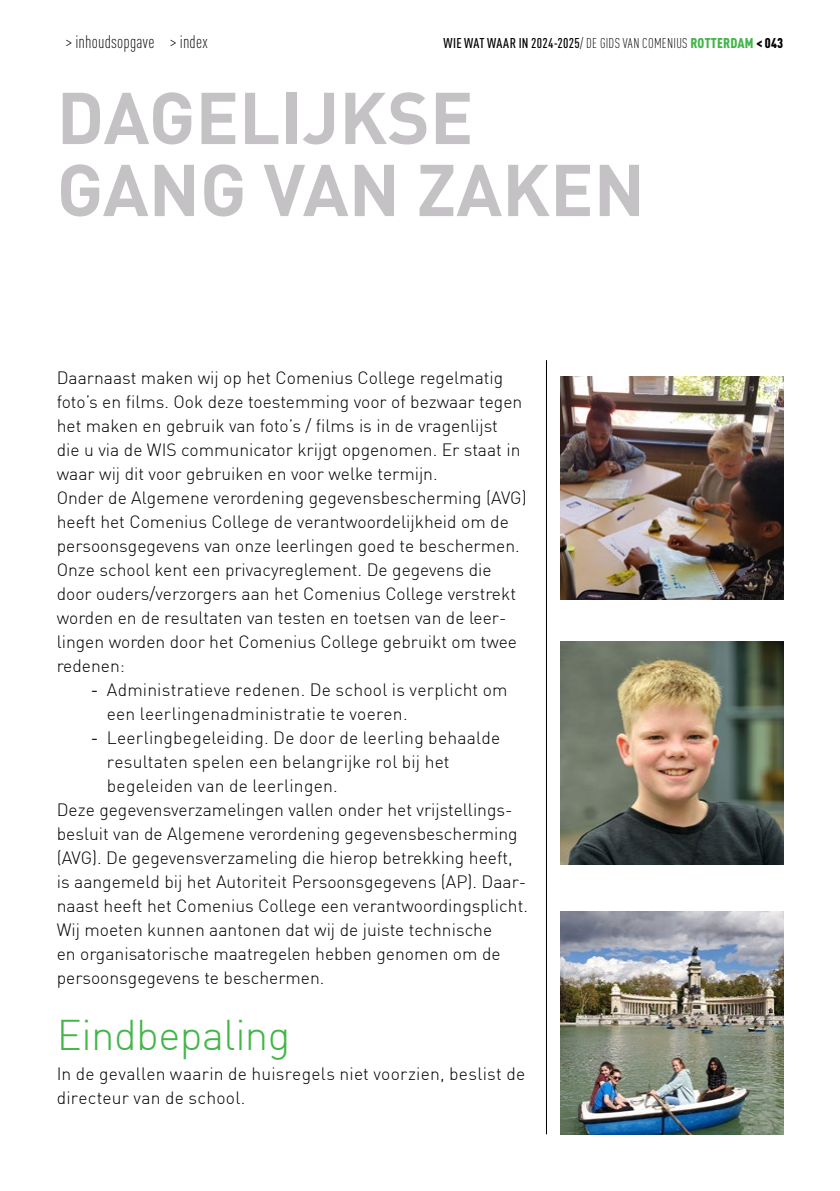
<style>
.page{position:relative;width:840px;height:1191px;background:#fff}
.page>*{position:absolute;margin:0;border:0;box-sizing:border-box;transform-origin:0 0}
.t1{font:700 72px/72px "DIN";color:#c5c2c5}
.t2{font:300 42px "DIN";letter-spacing:-.01em;color:#43b649}
.t3{font:300 18px "DIN Cond";letter-spacing:.01em;color:#000}
.t4{font:300 17.6px/24px "DIN";color:#000}
.t5{font:500 14px "DIN Cond";letter-spacing:.02em;color:#000}
.s1{font-weight:300}
.s2{font-weight:900;color:#43b649}
.s3{font-weight:900}
.s4{font-weight:400}
</style>
<div class="page">
<hr style="left:545px;top:360px;width:1px;height:774px;background:#000">
<img style="left:560px;top:641px;width:222px;height:223px">
<img style="left:560px;top:911px;width:222px;height:223px">
<img style="left:560px;top:376px;width:222px;height:223px">
<p class="t3" style="left:66px;top:31px;width:143px">&gt; inhoudsopgave &gt; index</p>
<p class="t5" style="left:443px;top:35px;width:341px">WIE WAT WAAR IN 2024-2025<span class="s1">/ DE GIDS VAN COMENIUS</span> <span class="s2">ROTTERDAM</span> <span class="s3">&lt; 043</span></p>
<h1 class="t1" style="left:57px;top:79px;width:589px">DAGELIJKSE<br>GANG VAN ZAKEN</h1>
<p class="t4" style="left:57px;top:365px;width:471px">Daarnaast maken wij op het Comenius College regelmatig foto’s en films. Ook deze toestemming voor of bezwaar tegen het maken en gebruik van foto’s / films is in de vragenlijst<br>die u via de WIS communicator krijgt opgenomen. Er staat in waar wij dit voor gebruiken en voor welke termijn.<br>Onder de Algemene verordening gegevensbescherming (AVG) heeft het Comenius College de verantwoordelijkheid om de persoonsgegevens van onze leerlingen goed te beschermen.<br>Onze school kent een privacyreglement. De gegevens die door ouders/verzorgers aan het Comenius College verstrekt worden en de resultaten van testen en toetsen van de leer&shy;lingen worden door het Comenius College gebruikt om twee redenen:</p>
<p class="t4" style="left:107px;top:677px;width:402px;text-indent:-16px"><span class="s4">-</span> Administratieve redenen. De school is verplicht om een leerlingenadministratie te voeren.</p>
<p class="t4" style="left:91px;top:725px;width:410px"><span class="s4">-</span> Leerlingbegeleiding. De door de leerling behaalde</p>
<p class="t4" style="left:107px;top:749px;width:344px">resultaten spelen een belangrijke rol bij het</p>
<p class="t4" style="left:107px;top:773px;width:232px">begeleiden van de leerlingen.</p>
<p class="t4" style="left:57px;top:797px;width:457px">Deze gegevensverzamelingen vallen onder het vrijstellings-</p>
<p class="t4" style="left:57px;top:821px;width:462px">besluit van de Algemene verordening gegevensbescherming</p>
<p class="t4" style="left:57px;top:845px;width:457px">(AVG). De gegevensverzameling die hierop betrekking heeft,</p>
<p class="t4" style="left:57px;top:869px;width:471px">is aangemeld bij het Autoriteit Persoonsgegevens (AP). Daar-</p>
<p class="t4" style="left:57px;top:893px;width:472px">naast heeft het Comenius College een verantwoordingsplicht.</p>
<p class="t4" style="left:57px;top:917px;width:437px">Wij moeten kunnen aantonen dat wij de juiste technische</p>
<p class="t4" style="left:57px;top:941px;width:445px">en organisatorische maatregelen hebben genomen om de</p>
<p class="t4" style="left:57px;top:965px;width:269px">persoonsgegevens te beschermen.</p>
<h2 class="t2" style="left:57px;top:1009px;width:235px">Eindbepaling</h2>
<p class="t4" style="left:57px;top:1061px;width:470px">In de gevallen waarin de huisregels niet voorzien, beslist de directeur van de school.</p>
</div>
